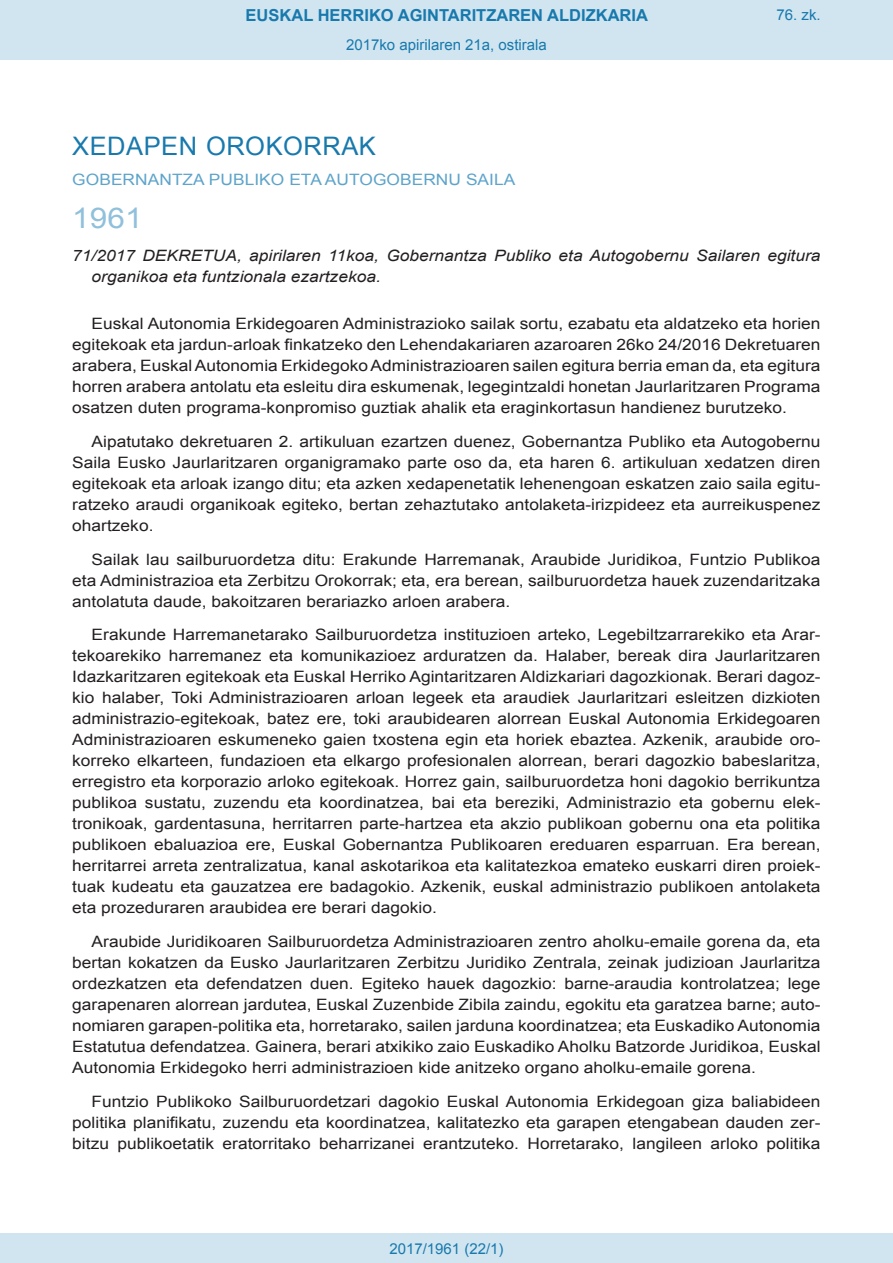
<style>
.page{position:relative;width:893px;height:1263px;background:#fff}
.page>*{position:absolute;margin:0;border:0;box-sizing:border-box;transform-origin:0 0}
.BOPVOrden{font:28.5px "Arial";color:#90c0db;scale:1.11 1}
.BOPVSeccion{font:25.5px "Arial";letter-spacing:.02em;color:#1879ad}
.t1{font:700 16.5px "Arial";color:#1879ad}
.BOPVDetalle{font:15.6px/21px "Arial";color:#231f20;text-align:justify;scale:1.11 1}
.BOPVTitulo{font:italic 15.6px/21px "Arial";color:#231f20;scale:1.11 1}
.BOPVOrganismo{font:15.6px "Arial";letter-spacing:.005em;color:#5ea4ca;scale:1.11 1}
.Paginacion_Centro{font:15px "Arial";color:#1879ad}
</style>
<div class="page">
<div style="left:0;top:0;width:893px;height:60px;background:#d0e5f0"></div>
<div style="left:0;top:1233px;width:893px;height:30px;background:#d0e5f0"></div>
<p class="t1" style="left:246px;top:4px;width:404px">EUSKAL HERRIKO AGINTARITZAREN ALDIZKARIA</p>
<p class="Paginacion_Centro" style="left:346px;top:35px;width:202px">2017ko apirilaren 21a, ostirala</p>
<p class="Paginacion_Centro" style="left:776px;top:5px;width:46px">76. zk.</p>
<p class="BOPVSeccion" style="left:72px;top:129px;width:305px">XEDAPEN OROKORRAK</p>
<p class="BOPVOrganismo" style="left:72px;top:169px;width:401px">GOBERNANTZA PUBLIKO ETA AUTOGOBERNU SAILA</p>
<p class="BOPVOrden" style="left:72px;top:199px;width:65px">1961</p>
<p class="BOPVTitulo" style="left:92px;top:246px;width:658px;text-indent:-19px">71/2017 DEKRETUA, apirilaren 11koa, Gobernantza Publiko eta Autogobernu Sailaren egitura organikoa eta funtzionala ezartzekoa.</p>
<p class="BOPVDetalle" style="left:72px;top:313px;width:676px;text-indent:19px">Euskal Autonomia Erkidegoaren Administrazioko sailak sortu, ezabatu eta aldatzeko eta horien egitekoak eta jardun-arloak finkatzeko den Lehendakariaren azaroaren 26ko 24/2016 Dekretuaren arabera, Euskal Autonomia Erkidegoko Administrazioaren sailen egitura berria eman da, eta egitura horren arabera antolatu eta esleitu dira eskumenak, legegintzaldi honetan Jaurlaritzaren Programa osatzen duten programa-konpromiso guztiak ahalik eta eraginkortasun handienez burutzeko.</p>
<p class="BOPVDetalle" style="left:72px;top:431px;width:676px;text-indent:19px">Aipatutako dekretuaren 2. artikuluan ezartzen duenez, Gobernantza Publiko eta Autogobernu Saila Eusko Jaurlaritzaren organigramako parte oso da, eta haren 6. artikuluan xedatzen diren egitekoak eta arloak izango ditu; eta azken xedapenetatik lehenengoan eskatzen zaio saila egitu&shy;ratzeko araudi organikoak egiteko, bertan zehaztutako antolaketa-irizpideez eta aurreikuspenez ohartzeko.</p>
<p class="BOPVDetalle" style="left:72px;top:549px;width:676px;text-indent:19px">Sailak lau sailburuordetza ditu: Erakunde Harremanak, Araubide Juridikoa, Funtzio Publikoa eta Administrazioa eta Zerbitzu Orokorrak; eta, era berean, sailburuordetza hauek zuzendaritzaka antolatuta daude, bakoitzaren berariazko arloen arabera.</p>
<p class="BOPVDetalle" style="left:72px;top:624px;width:676px;text-indent:19px">Erakunde Harremanetarako Sailburuordetza instituzioen arteko, Legebiltzarrarekiko eta Arar&shy;tekoarekiko harremanez eta komunikazioez arduratzen da. Halaber, bereak dira Jaurlaritzaren Idazkaritzaren egitekoak eta Euskal Herriko Agintaritzaren Aldizkariari dagozkionak. Berari dagoz&shy;kio halaber, Toki Administrazioaren arloan legeek eta araudiek Jaurlaritzari esleitzen dizkioten administrazio-egitekoak, batez ere, toki araubidearen alorrean Euskal Autonomia Erkidegoaren Administrazioaren eskumeneko gaien txostena egin eta horiek ebaztea. Azkenik, araubide oro&shy;korreko elkarteen, fundazioen eta elkargo profesionalen alorrean, berari dagozkio babeslaritza, erregistro eta korporazio arloko egitekoak. Horrez gain, sailburuordetza honi dagokio berrikuntza publikoa sustatu, zuzendu eta koordinatzea, bai eta bereziki, Administrazio eta gobernu elek&shy;tronikoak, gardentasuna, herritarren parte-hartzea eta akzio publikoan gobernu ona eta politika publikoen ebaluazioa ere, Euskal Gobernantza Publikoaren ereduaren esparruan. Era berean, herritarrei arreta zentralizatua, kanal askotarikoa eta kalitatezkoa emateko euskarri diren proiek&shy;tuak kudeatu eta gauzatzea ere badagokio. Azkenik, euskal administrazio publikoen antolaketa eta prozeduraren araubidea ere berari dagokio.</p>
<p class="BOPVDetalle" style="left:72px;top:931px;width:676px;text-indent:19px">Araubide Juridikoaren Sailburuordetza Administrazioaren zentro aholku-emaile gorena da, eta bertan kokatzen da Eusko Jaurlaritzaren Zerbitzu Juridiko Zentrala, zeinak judizioan Jaurlaritza ordezkatzen eta defendatzen duen. Egiteko hauek dagozkio: barne-araudia kontrolatzea; lege garapenaren alorrean jardutea, Euskal Zuzenbide Zibila zaindu, egokitu eta garatzea barne; auto&shy;nomiaren garapen-politika eta, horretarako, sailen jarduna koordinatzea; eta Euskadiko Autonomia Estatutua defendatzea. Gainera, berari atxikiko zaio Euskadiko Aholku Batzorde Juridikoa, Euskal Autonomia Erkidegoko herri administrazioen kide anitzeko organo aholku-emaile gorena.</p>
<p class="BOPVDetalle" style="left:72px;top:1091px;width:676px;text-indent:19px">Funtzio Publikoko Sailburuordetzari dagokio Euskal Autonomia Erkidegoan giza baliabideen politika planifikatu, zuzendu eta koordinatzea, kalitatezko eta garapen etengabean dauden zer&shy;bitzu publikoetatik eratorritako beharrizanei erantzuteko. Horretarako, langileen arloko politika</p>
<p class="Paginacion_Centro" style="left:389px;top:1238px;width:116px">2017/1961 (22/1)</p>
</div>
